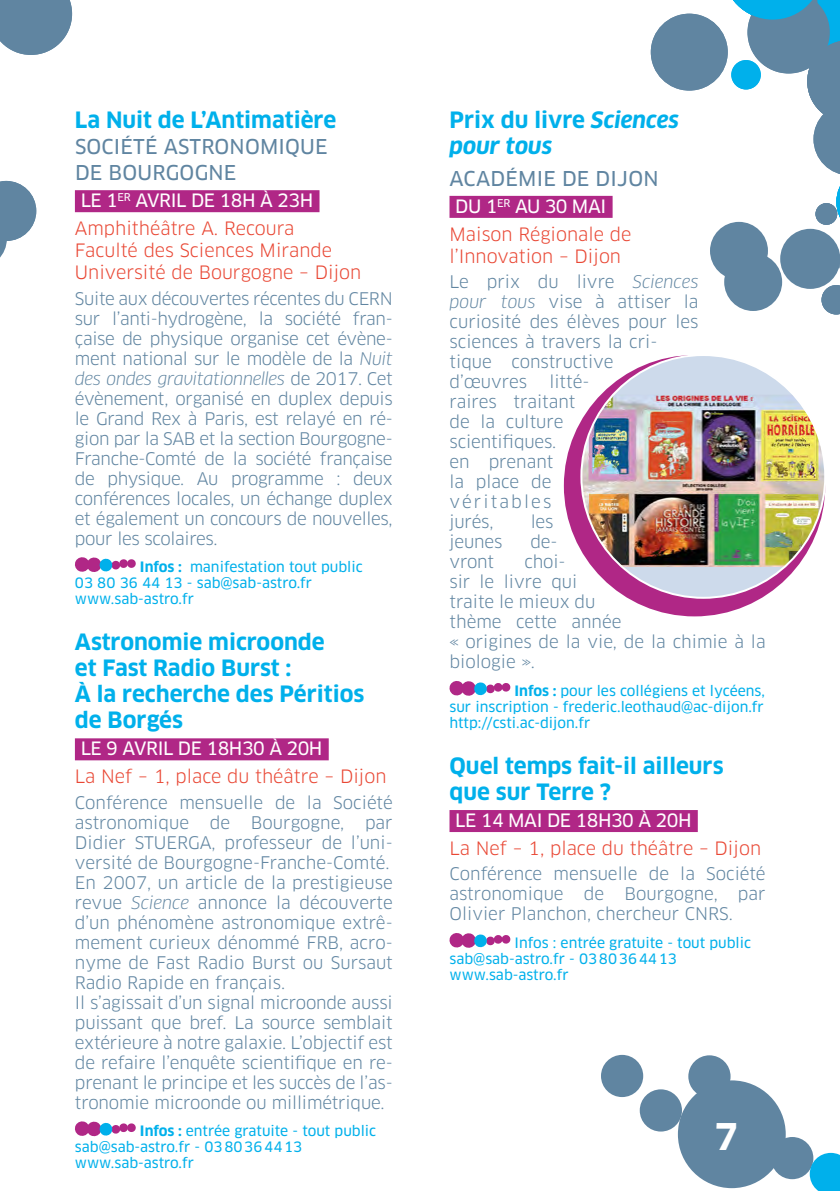
<style>
.page{position:relative;width:840px;height:1191px;background:#fff}
.page>*{position:absolute;margin:0;border:0;box-sizing:border-box;transform-origin:0 0}
.t1{font:700 36px "Clan Pro";color:#fff}
.t2{font:700 22px/26px "Clan Pro";color:#00b0eb}
.t3{font:italic 700 22px/26px "Clan Pro";color:#00b0eb}
.t4{font:20px/26px "Clan Pro News";letter-spacing:.01em;color:#6085a1}
.t5{font:18px/22px "Clan Pro";color:#e94734}
.t6{font:18px "Clan Pro News";letter-spacing:-.025em;color:#fff}
.t7{font:17px/20px "Clan Pro";color:#6085a1}
.t8{font:14px/16px "Clan Pro News";color:#00b0eb}
.s1{font-style:italic}
.s2{font-family:"Clan Pro";font-weight:700}
.s3{font-style:normal}
</style>
<div class="page">
<div style="left:770px;top:1137px;width:42px;height:42px;background:#6085a1;border-radius:50%"></div>
<svg style="left:809px;top:1152px;width:30px;height:39px"></svg>
<svg style="left:0;top:0;width:72px;height:55px;background:#7394ac"></svg>
<svg style="left:0;top:181px;width:36px;height:77px"></svg>
<div style="left:650px;top:14px;width:77px;height:77px;background:#6085a1;border-radius:50%"></div>
<div style="left:677px;top:1080px;width:108px;height:108px;background:#6085a1;border-radius:50%"></div>
<div style="left:600px;top:1054px;width:43px;height:43px;background:#6085a1;border-radius:50%"></div>
<div style="left:639px;top:1089px;width:42px;height:42px;background:#6085a1;border-radius:50%"></div>
<div style="left:688px;top:1055px;width:42px;height:42px;background:#6085a1;border-radius:50%"></div>
<div style="left:709px;top:222px;width:58px;height:58px;background:#6085a1;border-radius:50%"></div>
<svg style="left:722px;top:0;width:118px;height:314px"></svg>
<div style="left:75px;top:190px;width:244px;height:22px;background:#b02786"></div>
<div style="left:75px;top:738px;width:253px;height:22px;background:#b02786"></div>
<svg style="left:75px;top:557px;width:61px;height:15px"></svg>
<svg style="left:75px;top:1121px;width:61px;height:16px"></svg>
<div style="left:449px;top:196px;width:163px;height:22px;background:#b02786"></div>
<div style="left:449px;top:810px;width:248px;height:22px;background:#b02786"></div>
<svg style="left:449px;top:681px;width:61px;height:15px"></svg>
<svg style="left:449px;top:933px;width:61px;height:15px"></svg>
<div style="left:563px;top:355px;width:261px;height:261px;background:#b02786;border-radius:50%"></div>
<div style="left:581px;top:355px;width:243px;height:243px;background:#cddaeb;border-radius:50%"></div>
<img style="left:581px;top:395px;width:243px;height:172px">
<p class="t2" style="left:75px;top:107px;width:263px">La Nuit de L’Antimatière</p>
<p class="t4" style="left:75px;top:134px;width:254px">SOCIÉTÉ ASTRONOMIQUE<br>DE BOURGOGNE</p>
<p class="t6" style="left:81px;top:190px;width:234px">LE 1<sup>ER</sup> AVRIL DE 18H À 23H</p>
<p class="t5" style="left:75px;top:217px;width:288px">Amphithéâtre A. Recoura<br>Faculté des Sciences Mirande<br>Université de Bourgogne – Dijon</p>
<p class="t7" style="left:75px;top:288px;width:319px;text-align:justify">Suite aux découvertes récentes du CERN sur l’anti-hydrogène, la société fran&shy;çaise de physique organise cet évène&shy;ment national sur le modèle de la <span class="s1">Nuit des ondes gravitationnelles</span> de 2017. Cet évènement, organisé en duplex depuis le Grand Rex à Paris, est relayé en ré&shy;gion par la SAB et la section Bourgogne-Franche-Comté de la société française de physique. Au programme : deux conférences locales, un échange duplex et également un concours de nouvelles, pour les scolaires.</p>
<p class="t8" style="left:75px;top:559px;width:289px;text-indent:65px"><span class="s2">Infos :</span> manifestation tout public<br>03 80 36 44 13 - sab@sab-astro.fr www.sab-astro.fr</p>
<p class="t2" style="left:75px;top:629px;width:291px">Astronomie microonde<br>et Fast Radio Burst :<br>À la recherche des Péritios de Borgés</p>
<p class="t6" style="left:81px;top:738px;width:243px">LE 9 AVRIL DE 18H30 À 20H</p>
<p class="t5" style="left:75px;top:765px;width:313px">La Nef – 1, place du théâtre – Dijon</p>
<p class="t7" style="left:75px;top:792px;width:319px">Conférence mensuelle de la Société astronomique de Bourgogne, par Didier STUERGA, professeur de l’uni&shy;versité de Bourgogne-Franche-Comté.<br>En 2007, un article de la prestigieuse revue <span class="s1">Science</span> annonce la découverte d’un phénomène astronomique extrê&shy;mement curieux dénommé FRB, acro&shy;nyme de Fast Radio Burst ou Sursaut Radio Rapide en français.<br>Il s’agissait d’un signal microonde aussi puissant que bref. La source semblait extérieure à notre galaxie. L’objectif est de refaire l’enquête scientifique en re&shy;prenant le principe et les succès de l’as&shy;tronomie microonde ou millimétrique.</p>
<p class="t8" style="left:75px;top:1123px;width:303px;text-indent:65px"><span class="s2">Infos :</span> entrée gratuite - tout public sab@sab-astro.fr - 0380364413 www.sab-astro.fr</p>
<p class="t3" style="left:449px;top:107px;width:231px"><span class="s3">Prix du livre</span> Sciences pour tous</p>
<p class="t4" style="left:449px;top:165px;width:210px">ACADÉMIE DE DIJON</p>
<p class="t6" style="left:455px;top:196px;width:152px">DU 1<sup>ER</sup> AU 30 MAI</p>
<p class="t5" style="left:449px;top:223px;width:183px">Maison Régionale de l’Innovation – Dijon</p>
<p class="t7" style="left:449px;top:272px;width:250px">Le prix du livre <span class="s1">Sciences pour tous</span> vise à attiser la curiosité des élèves pour les sciences à travers la cri&shy;tique constructive<br>d’œuvres</p>
<p class="t7" style="left:449px;top:372px;width:141px;text-indent:100px">litté&shy;raires traitant de la culture scientifiques.<br>en prenant<br>la place de véritables jurés,</p>
<p class="t7" style="left:530px;top:512px;width:24px">les</p>
<p class="t7" style="left:449px;top:532px;width:54px">jeunes</p>
<p class="t7" style="left:530px;top:532px;width:29px">de-</p>
<p class="t7" style="left:449px;top:552px;width:46px">vront</p>
<p class="t7" style="left:449px;top:552px;width:317px;text-indent:75px">choi-<br>sir le livre qui<br>traite le mieux du<br>thème cette année<br>« origines de la vie, de la chimie à la biologie ».</p>
<p class="t8" style="left:449px;top:682px;width:317px;text-align:justify;text-indent:65px"><span class="s2">Infos :</span> pour les collégiens et lycéens, sur inscription - frederic.leothaud@ac-dijon.fr http://csti.ac-dijon.fr</p>
<p class="t2" style="left:449px;top:753px;width:275px">Quel temps fait-il ailleurs que sur Terre ?</p>
<p class="t6" style="left:455px;top:809px;width:238px">LE 14 MAI DE 18H30 À 20H</p>
<p class="t5" style="left:449px;top:837px;width:313px">La Nef – 1, place du théâtre – Dijon</p>
<p class="t7" style="left:449px;top:864px;width:317px;text-align:justify">Conférence mensuelle de la Société astronomique de Bourgogne, par Olivier Planchon, chercheur CNRS.</p>
<p class="t8" style="left:449px;top:934px;width:303px;text-indent:65px">Infos : entrée gratuite - tout public sab@sab-astro.fr - 0380364413 www.sab-astro.fr</p>
<h1 class="t1" style="left:714px;top:1115px;width:25px">7</h1>
</div>
